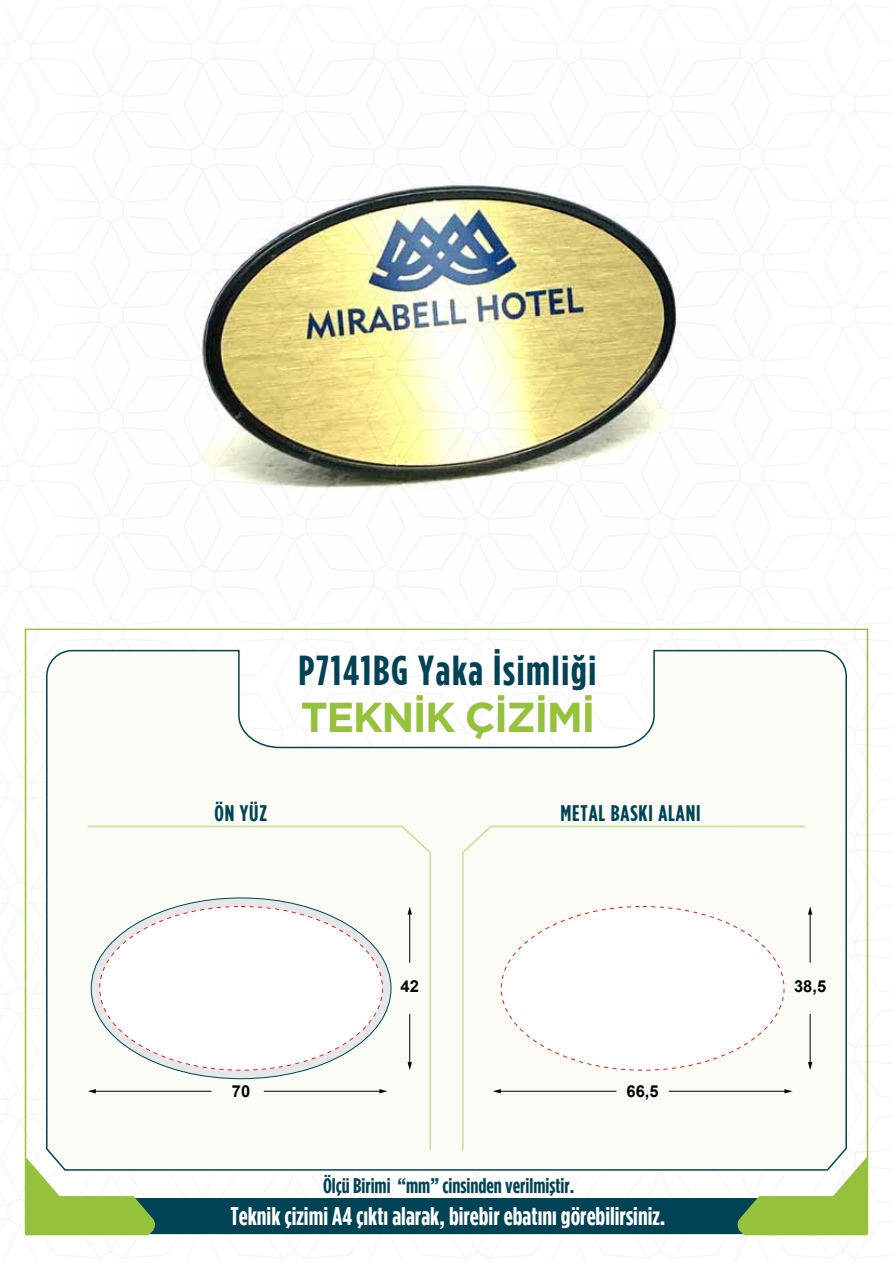
<style>
.page{position:relative;width:893px;height:1263px;background:#fff}
.page>*{position:absolute;margin:0;border:0;box-sizing:border-box;transform-origin:0 0}
.t1{font:700 41.85px "Gotham Condensed TR";letter-spacing:.04em;color:#004354}
.t2{font:700 41.85px "Gotham";letter-spacing:-.04em;color:#96c13d}
.t3{font:700 25.5px "Gotham Condensed TR";color:#fff}
.t4{font:700 22.5px "Gotham Condensed TR";letter-spacing:.04em;color:#004354}
.t5{font:700 21.15px "Gotham Condensed TR";color:#004354}
.t6{font:700 16.5px "Arial";color:#010101}
</style>
<div class="page">
<img style="left:194px;top:176px;width:488px;height:314px">
<svg style="left:46px;top:649px;width:801px;height:522px"></svg>
<div style="left:117px;top:1198px;width:659px;height:35px;background:#004354"></div>
<svg style="left:736px;top:1157px;width:131px;height:78px"></svg>
<svg style="left:26px;top:1157px;width:130px;height:78px"></svg>
<div style="left:86px;top:825px;width:346px;height:327px;background:#fafcf5"></div>
<div style="left:461px;top:825px;width:346px;height:327px;background:#fafcf5"></div>
<hr style="left:669px;top:1091px;width:117px;height:1px;background:#010101">
<svg style="left:784px;top:1089px;width:8px;height:4px"></svg>
<hr style="left:499px;top:1091px;width:117px;height:1px;background:#010101">
<svg style="left:493px;top:1089px;width:8px;height:4px"></svg>
<hr style="left:810px;top:913px;width:1px;height:50px;background:#010101">
<svg style="left:808px;top:906px;width:4px;height:8px"></svg>
<hr style="left:810px;top:1014px;width:1px;height:49px;background:#010101">
<svg style="left:808px;top:1062px;width:4px;height:8px"></svg>
<hr style="left:264px;top:1091px;width:117px;height:1px;background:#010101">
<svg style="left:379px;top:1089px;width:9px;height:4px"></svg>
<hr style="left:94px;top:1091px;width:118px;height:1px;background:#010101">
<svg style="left:88px;top:1089px;width:8px;height:4px"></svg>
<hr style="left:409px;top:913px;width:1px;height:50px;background:#010101">
<svg style="left:408px;top:906px;width:4px;height:8px"></svg>
<hr style="left:409px;top:1014px;width:1px;height:49px;background:#010101">
<svg style="left:408px;top:1062px;width:4px;height:8px"></svg>
<svg style="left:90px;top:897px;width:302px;height:182px"></svg>
<svg style="left:99px;top:906px;width:284px;height:165px"></svg>
<svg style="left:500px;top:906px;width:285px;height:165px"></svg>
<h1 class="t1" style="left:298px;top:647px;width:299px">P7141BG Yaka İsimliği</h1>
<h1 class="t2" style="left:301px;top:689px;width:296px">TEKNİK ÇİZİMİ</h1>
<p class="t4" style="left:214px;top:801px;width:54px">ÖN YÜZ</p>
<p class="t4" style="left:560px;top:801px;width:142px">METAL BASKI ALANI</p>
<p class="t6" style="left:232px;top:1080px;width:20px">70</p>
<p class="t6" style="left:401px;top:976px;width:20px">42</p>
<p class="t5" style="left:323px;top:1173px;width:253px">Ölçü Birimi “mm” cinsinden verilmiştir.</p>
<p class="t6" style="left:627px;top:1080px;width:34px">66,5</p>
<p class="t3" style="left:231px;top:1201px;width:436px">Teknik çizimi A4 çıktı alarak, birebir ebatını görebilirsiniz.</p>
<p class="t6" style="left:794px;top:976px;width:34px">38,5</p>
</div>
